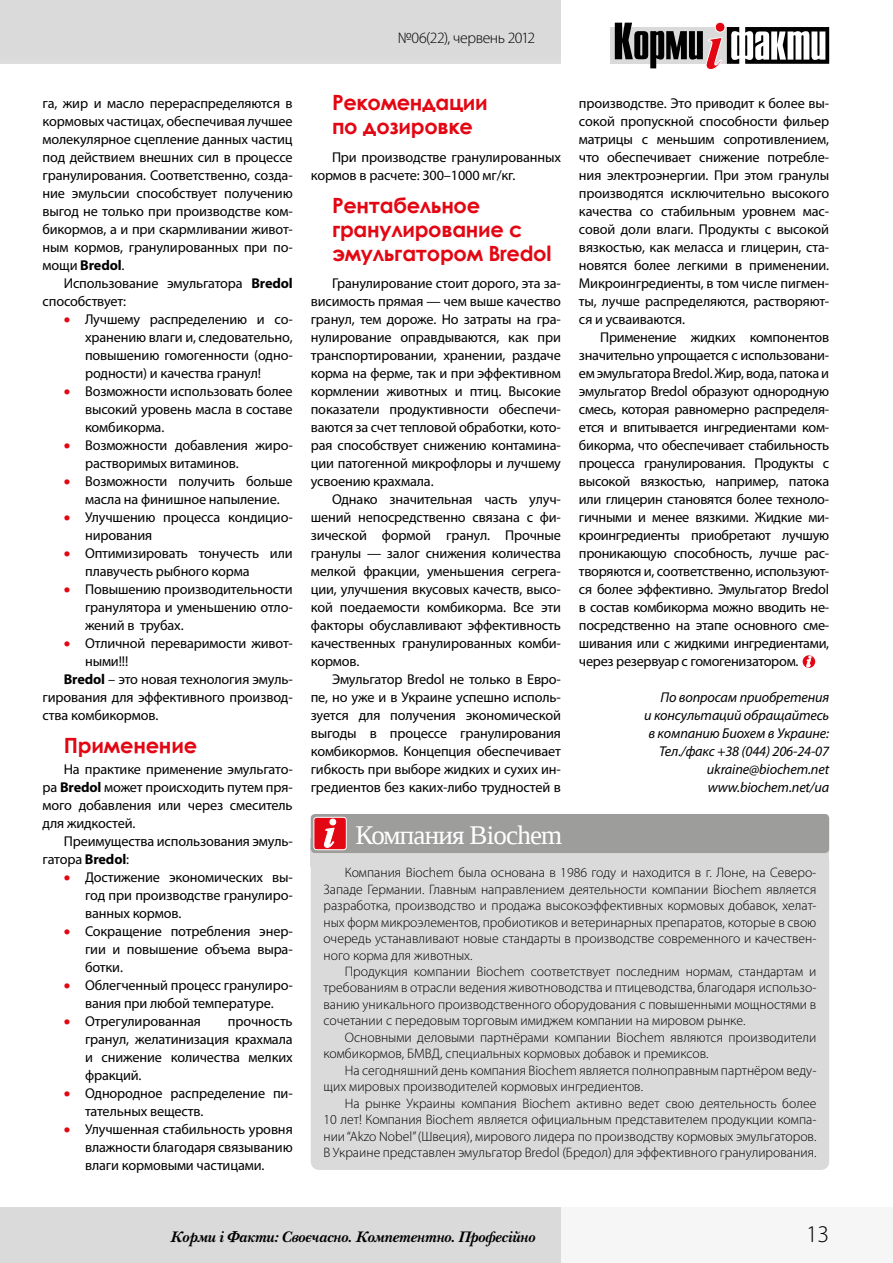
<style>
.page{position:relative;width:893px;height:1263px;background:#fff}
.page>*{position:absolute;margin:0;border:0;box-sizing:border-box;transform-origin:0 0}
.t1{font:27px "Liberation Serif";letter-spacing:-.03em;color:#fff}
.t2{font:300 24px "Myriad Pro";color:#000}
.t3{font:700 21px/24px "Century Gothic";letter-spacing:-.015em;color:#e30613}
.t4{font:italic 700 15.75px "New Baskerville C";letter-spacing:-.01em;color:#000}
.t5{font:300 15.75px "Myriad Pro";letter-spacing:-.03em;color:#000}
.t6{font:14.25px/18px "Myriad Pro";letter-spacing:-.01em;color:#000;text-align:justify}
.t7{font:italic 14.25px/18px "Myriad Pro";letter-spacing:-.01em;color:#000;text-align:right}
.t8{font:300 13.65px/16.5px "Myriad Pro";color:#000;text-align:justify}
.s1{font-weight:700}
.s2{color:#e30613}
</style>
<div class="page">
<div style="left:0;top:1208px;width:561px;height:55px;background:#dadada"></div>
<div style="left:561px;top:1208px;width:332px;height:55px;background:#f6f6f6"></div>
<div style="left:0;top:0;width:561px;height:64px;background:#dadada"></div>
<svg style="left:610px;top:27px;width:5px;height:37px"></svg>
<svg style="left:615px;top:22px;width:124px;height:48px"></svg>
<hr style="left:737px;top:35px;width:2px;height:21px;background:#000">
<svg style="left:745px;top:27px;width:84px;height:37px"></svg>
<div style="left:311px;top:852px;width:518px;height:318px;background:#dadada;border-radius:9px"></div>
<div style="left:311px;top:838px;width:518px;height:29px;background:#dadada"></div>
<div style="left:311px;top:814px;width:518px;height:39px;background:#9d9d9c;border-radius:4px"></div>
<div style="left:314px;top:817px;width:32px;height:33px;background:#e30613;border-radius:3px"></div>
<div style="left:313px;top:817px;width:34px;height:33px;border:1px solid #fff;border-radius:3px"></div>
<svg style="left:324px;top:819px;width:12px;height:28px"></svg>
<svg style="left:803px;top:655px;width:12px;height:13px"></svg>
<svg style="left:807px;top:656px;width:4px;height:11px"></svg>
<p class="t5" style="left:398px;top:29px;width:139px">№06(22), червень 2012</p>
<p class="t6" style="left:43px;top:94px;width:252px">га, жир и масло перераспределяются в кормовых частицах, обеспечивая лучшее молекулярное сцепление данных частиц под действием внешних сил в процессе гранулирования. Соответственно, созда&shy;ние эмульсии способствует получению выгод не только при производстве ком&shy;бикормов, а и при скармливании живот&shy;ным кормов, гранулированных при по&shy;мощи <span class="s1">Bredol</span>.</p>
<p class="t6" style="left:43px;top:274px;width:252px;text-indent:21px">Использование эмульгатора <span class="s1">Bredol </span>способствует:</p>
<p class="t6" style="left:85px;top:310px;width:209px;text-indent:-21px"><span class="s2">•</span> Лучшему распределению и со&shy;хранению влаги и, следовательно, повышению гомогенности (одно&shy;родности) и качества гранул!</p>
<p class="t6" style="left:85px;top:382px;width:209px;text-indent:-21px"><span class="s2">•</span> Возможности использовать более высокий уровень масла в составе комбикорма.</p>
<p class="t6" style="left:85px;top:436px;width:209px;text-indent:-21px"><span class="s2">•</span> Возможности добавления жиро&shy;растворимых витаминов.</p>
<p class="t6" style="left:64px;top:472px;width:230px;text-align:center"><span class="s2">•</span> Возможности получить больше масла на финишное напыление.</p>
<p class="t6" style="left:85px;top:508px;width:209px;text-indent:-21px"><span class="s2">•</span> Улучшению процесса кондицио&shy;нирования</p>
<p class="t6" style="left:85px;top:544px;width:209px;text-indent:-21px"><span class="s2">•</span> Оптимизировать тонучесть или плавучесть рыбного корма</p>
<p class="t6" style="left:85px;top:580px;width:209px;text-indent:-21px"><span class="s2">•</span> Повышению производительности гранулятора и уменьшению отло&shy;жений в трубах.</p>
<p class="t6" style="left:64px;top:634px;width:230px"><span class="s2">•</span> Отличной переваримости живот-</p>
<p class="t6" style="left:85px;top:652px;width:45px">ными!!!</p>
<p class="t6" style="left:64px;top:670px;width:230px"><span class="s1">Bredol</span> – это новая технология эмуль-</p>
<p class="t6" style="left:43px;top:688px;width:252px">гирования для эффективного производ-</p>
<p class="t6" style="left:43px;top:706px;width:117px">ства комбикормов.</p>
<h3 class="t3" style="left:64px;top:732px;width:135px">Применение</h3>
<p class="t6" style="left:43px;top:760px;width:252px;text-indent:21px">На практике применение эмульгато&shy;ра <span class="s1">Bredol</span> может происходить путем пря&shy;мого добавления или через смеситель для жидкостей.</p>
<p class="t6" style="left:43px;top:832px;width:252px;text-indent:21px">Преимущества использования эмуль&shy;гатора <span class="s1">Bredol</span>:</p>
<p class="t6" style="left:85px;top:868px;width:209px;text-indent:-21px"><span class="s2">•</span> Достижение экономических вы&shy;год при производстве гранулиро&shy;ванных кормов.</p>
<p class="t6" style="left:85px;top:922px;width:209px;text-indent:-21px"><span class="s2">•</span> Сокращение потребления энер&shy;гии и повышение объема выра&shy;ботки.</p>
<p class="t6" style="left:64px;top:976px;width:230px;text-align:center"><span class="s2">•</span> Облегченный процесс гранулиро&shy;вания при любой температуре.</p>
<p class="t6" style="left:64px;top:1012px;width:139px"><span class="s2">•</span> Отрегулированная</p>
<p class="t6" style="left:85px;top:1012px;width:209px;text-indent:143px">прочность гранул, желатинизация крахмала и снижение количества мелких фракций.</p>
<p class="t6" style="left:85px;top:1084px;width:209px;text-indent:-21px"><span class="s2">•</span> Однородное распределение пи&shy;тательных веществ.</p>
<p class="t6" style="left:85px;top:1120px;width:209px;text-indent:-21px"><span class="s2">•</span> Улучшенная стабильность уровня влажности благодаря связыванию влаги кормовыми частицами.</p>
<h3 class="t3" style="left:332px;top:90px;width:157px">Рекомендации по дозировке</h3>
<p class="t6" style="left:311px;top:148px;width:252px;text-indent:21px">При производстве гранулированных кормов в расчете: 300–1000 мг/кг.</p>
<h3 class="t3" style="left:332px;top:192px;width:221px">Рентабельное гранулирование с эмульгатором Bredol</h3>
<p class="t6" style="left:311px;top:274px;width:252px;text-indent:21px">Гранулирование стоит дорого, эта за&shy;висимость прямая — чем выше качество гранул, тем дороже. Но затраты на гра&shy;нулирование оправдываются, как при транспортировании, хранении, раздаче корма на ферме, так и при эффективном кормлении животных и птиц. Высокие показатели продуктивности обеспечи&shy;ваются за счет тепловой обработки, кото&shy;рая способствует снижению контамина&shy;ции патогенной микрофлоры и лучшему усвоению крахмала.</p>
<p class="t6" style="left:311px;top:490px;width:252px;text-indent:21px">Однако значительная часть улуч&shy;шений непосредственно связана с фи&shy;зической формой гранул. Прочные гранулы — залог снижения количества мелкой фракции, уменьшения сегрега&shy;ции, улучшения вкусовых качеств, высо&shy;кой поедаемости комбикорма. Все эти факторы обуславливают эффективность качественных гранулированных комби&shy;кормов.</p>
<p class="t6" style="left:311px;top:670px;width:252px;text-indent:21px">Эмульгатор Bredol не только в Евро&shy;пе, но уже и в Украине успешно исполь&shy;зуется для получения экономической выгоды в процессе гранулирования комбикормов. Концепция обеспечивает гибкость при выборе жидких и сухих ин&shy;гредиентов без каких-либо трудностей в</p>
<h1 class="t1" style="left:356px;top:817px;width:208px">Компания Biochem</h1>
<p class="t6" style="left:579px;top:94px;width:252px">производстве. Это приводит к более вы&shy;сокой пропускной способности фильер матрицы с меньшим сопротивлением, что обеспечивает снижение потребле&shy;ния электроэнергии. При этом гранулы производятся исключительно высокого качества со стабильным уровнем мас&shy;совой доли влаги. Продукты с высокой вязкостью, как меласса и глицерин, ста&shy;новятся более легкими в применении.<br>Микроингредиенты, в том числе пигмен&shy;ты, лучше распределяются, растворяют&shy;ся и усваиваются.</p>
<p class="t6" style="left:579px;top:328px;width:252px;text-indent:21px">Применение жидких компонентов значительно упрощается с использовани&shy;ем эмульгатора Bredol. Жир, вода, патока и эмульгатор Bredol образуют однородную смесь, которая равномерно распределя&shy;ется и впитывается ингредиентами ком&shy;бикорма, что обеспечивает стабильность процесса гранулирования. Продукты с высокой вязкостью, например, патока или глицерин становятся более техноло&shy;гичными и менее вязкими. Жидкие ми&shy;кроингредиенты приобретают лучшую проникающую способность, лучше рас&shy;творяются и, соответственно, используют&shy;ся более эффективно. Эмульгатор Bredol в состав комбикорма можно вводить не&shy;посредственно на этапе основного сме&shy;шивания или с жидкими ингредиентами, через резервуар с гомогенизатором.</p>
<p class="t7" style="left:644px;top:688px;width:186px">По вопросам приобретения<br>и консультаций обращайтесь в компанию Биохем в Украине:<br>Тел./факс +38 (044) 206-24-07 ukraine@biochem.net www.biochem.net/ua</p>
<p class="t8" style="left:323px;top:864px;width:494px;text-indent:21px">Компания Biochem была основана в 1986 году и находится в г. Лоне, на Северо-Западе Германии. Главным направлением деятельности компании Biochem является разработка, производство и продажа высокоэффективных кормовых добавок, хелат&shy;ных форм микроэлементов, пробиотиков и ветеринарных препаратов, которые в свою очередь устанавливают новые стандарты в производстве современного и качествен&shy;ного корма для животных.</p>
<p class="t8" style="left:323px;top:963px;width:494px;text-indent:21px">Продукция компании Biochem соответствует последним нормам, стандартам и требованиям в отрасли ведения животноводства и птицеводства, благодаря использо&shy;ванию уникального производственного оборудования с повышенными мощностями в сочетании с передовым торговым имиджем компании на мировом рынке.</p>
<p class="t8" style="left:323px;top:1029px;width:494px;text-indent:21px">Основными деловыми партнёрами компании Biochem являются производители комбикормов, БМВД, специальных кормовых добавок и премиксов.</p>
<p class="t8" style="left:323px;top:1062px;width:494px;text-indent:21px">На сегодняшний день компания Biochem является полноправным партнёром веду&shy;щих мировых производителей кормовых ингредиентов.</p>
<p class="t8" style="left:323px;top:1095px;width:494px;text-indent:21px">На рынке Украины компания Biochem активно ведет свою деятельность более 10 лет! Компания Biochem является официальным представителем продукции компа&shy;нии “Akzo Nobel” (Швеция), мирового лидера по производству кормовых эмульгаторов.<br>В Украине представлен эмульгатор Bredol (Бредол) для эффективного гранулирования.</p>
<p class="t4" style="left:170px;top:1227px;width:367px">Корми і Факти: Своєчасно. Компетентно. Професійно</p>
<h2 class="t2" style="left:806px;top:1221px;width:25px">13</h2>
</div>
